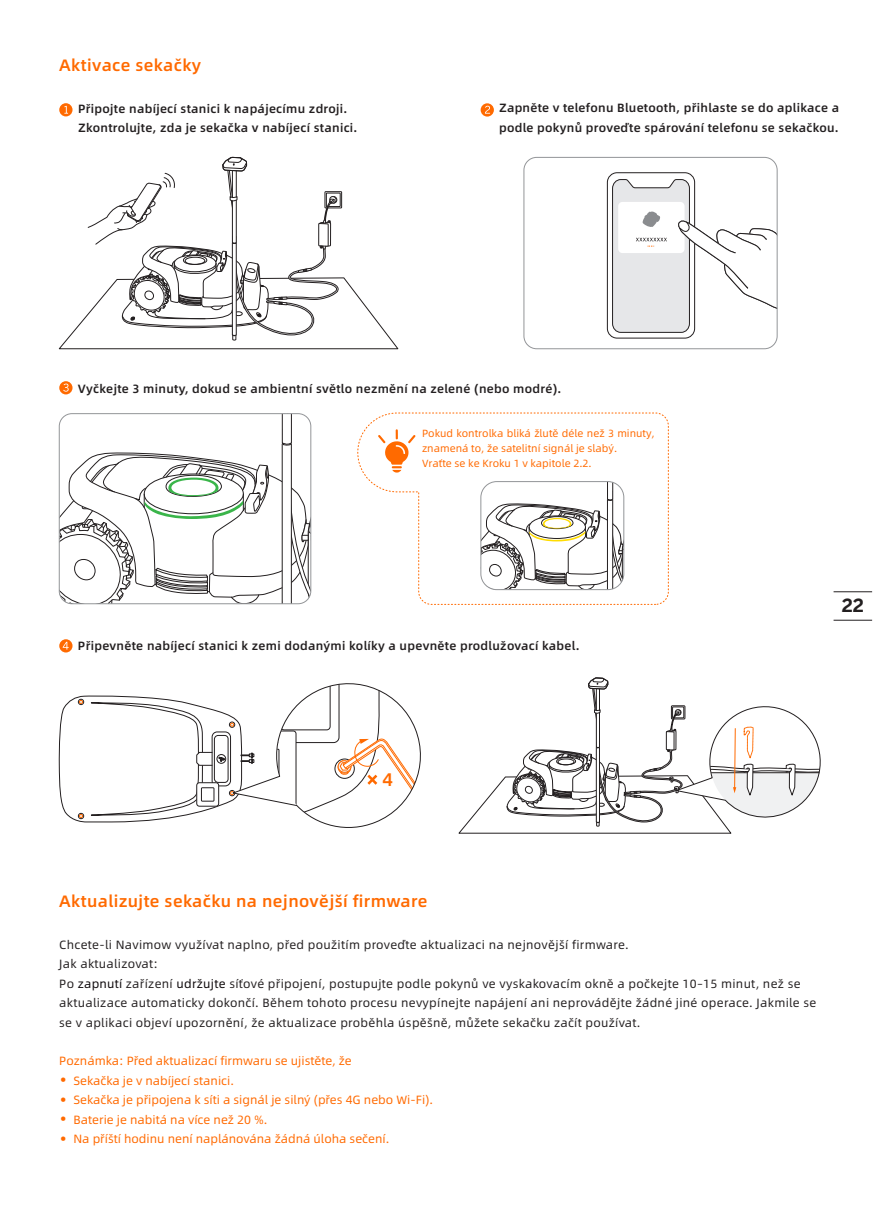
<style>
.page{position:relative;width:893px;height:1212px;background:#fff}
.page>*{position:absolute;margin:0;border:0;box-sizing:border-box;transform-origin:0 0}
.t1{font:500 18.3px "Alibaba Sans";color:#ff6a00}
.t2{font:700 18px "Benton Sans";color:#231f20}
.t3{font:500 16.5px "Alibaba Sans";letter-spacing:.025em;color:#ff6a00}
.t4{font:12px/19.5px "Alibaba Sans";letter-spacing:.025em;color:#231f20}
.t5{font:500 12px/19.5px "Alibaba Sans";letter-spacing:.025em;color:#231f20}
.t6{font:12px "Alibaba Sans";color:#ff6a00}
.t7{font:10.5px/14.9px "Alibaba Sans";color:#ff6a00}
.s1{color:#0a0507}
.s2{font-family:"Benton Sans";font-size:18px}
</style>
<div class="page">
<svg style="left:481px;top:103px;width:13px;height:14px"></svg>
<svg style="left:485px;top:106px;width:5px;height:8px"></svg>
<svg style="left:59px;top:381px;width:14px;height:13px"></svg>
<svg style="left:63px;top:384px;width:6px;height:8px"></svg>
<div style="left:59px;top:103px;width:14px;height:13px;background:#ff6a00;border-radius:50%"></div>
<svg style="left:64px;top:106px;width:4px;height:8px"></svg>
<div style="left:607px;top:172px;width:88px;height:166px;border:1px solid #231f20;border-radius:10px"></div>
<svg style="left:612px;top:179px;width:163px;height:154px"></svg>
<div style="left:524px;top:157px;width:253px;height:192px;border:1px solid #939598;border-radius:13px"></div>
<svg style="left:59px;top:156px;width:340px;height:193px"></svg>
<svg style="left:59px;top:414px;width:252px;height:190px"></svg>
<div style="left:59px;top:413px;width:252px;height:191px;border:1px solid #939598;border-radius:13px"></div>
<svg style="left:357px;top:412px;width:312px;height:193px"></svg>
<svg style="left:378px;top:429px;width:38px;height:44px"></svg>
<svg style="left:481px;top:482px;width:143px;height:108px"></svg>
<div style="left:481px;top:481px;width:143px;height:109px;border:1px solid #939598;border-radius:16px"></div>
<svg style="left:59px;top:683px;width:362px;height:145px"></svg>
<svg style="left:59px;top:639px;width:14px;height:13px"></svg>
<svg style="left:63px;top:642px;width:6px;height:7px"></svg>
<svg style="left:458px;top:677px;width:363px;height:157px"></svg>
<hr style="left:833px;top:591px;width:39px;height:1px;background:#231f20">
<hr style="left:833px;top:620px;width:39px;height:1px;background:#231f20">
<h3 class="t3" style="left:59px;top:53px;width:143px">Aktivace sekačky</h3>
<p class="t5" style="left:78px;top:98px;width:281px">Připojte nabíjecí stanici k napájecímu zdroji.<br>Zkontrolujte, zda je sekačka v nabíjecí stanici.</p>
<p class="t5" style="left:499px;top:98px;width:342px">Zapněte v telefonu Bluetooth, přihlaste se do aplikace a podle pokynů proveďte spárování telefonu se sekačkou.</p>
<p class="t5" style="left:78px;top:378px;width:485px">Vyčkejte 3 minuty, dokud se ambientní světlo nezmění na zelené (nebo modré).</p>
<p class="t7" style="left:422px;top:425px;width:234px">Pokud kontrolka bliká žlutě déle než 3 minuty, znamená to, že satelitní signál je slabý.<br>Vraťte se ke Kroku 1 v kapitole 2.2.</p>
<p class="t5" style="left:78px;top:635px;width:503px">Připevněte nabíjecí stanici k zemi dodanými kolíky a upevněte prodlužovací kabel.</p>
<h2 class="t2" style="left:842px;top:595px;width:24px">22</h2>
<h1 class="t1" style="left:382px;top:765px;width:12px">4</h1>
<h3 class="t3" style="left:59px;top:888px;width:370px">Aktualizujte sekačku na nejnovější firmware</h3>
<p class="t4" style="left:59px;top:934px;width:759px">Chcete-li Navimow využívat naplno, před použitím proveďte aktualizaci na nejnovější firmware.<br>Jak aktualizovat:<br>Po <span class="s1">zapnutí</span> zařízení <span class="s1">udržujte</span> síťové připojení, postupujte podle pokynů ve vyskakovacím okně a počkejte 10–15 minut, než se aktualizace automaticky dokončí. Během tohoto procesu nevypínejte napájení ani neprovádějte žádné jiné operace. Jakmile se se v aplikaci objeví upozornění, že aktualizace proběhla úspěšně, můžete sekačku začít používat.</p>
<p class="t6" style="left:59px;top:1052px;width:294px">Poznámka: Před aktualizací firmwaru se ujistěte, že</p>
<p class="t6" style="left:59px;top:1071px;width:176px"><span class="s2">•</span> Sekačka je v nabíjecí stanici.</p>
<p class="t6" style="left:59px;top:1091px;width:375px"><span class="s2">•</span> Sekačka je připojena k síti a signál je silný (přes 4G nebo Wi-Fi).</p>
<p class="t6" style="left:59px;top:1110px;width:210px"><span class="s2">•</span> Baterie je nabitá na více než 20 %.</p>
<p class="t6" style="left:59px;top:1130px;width:332px"><span class="s2">•</span> Na příští hodinu není naplánována žádná úloha sečení.</p>
</div>
